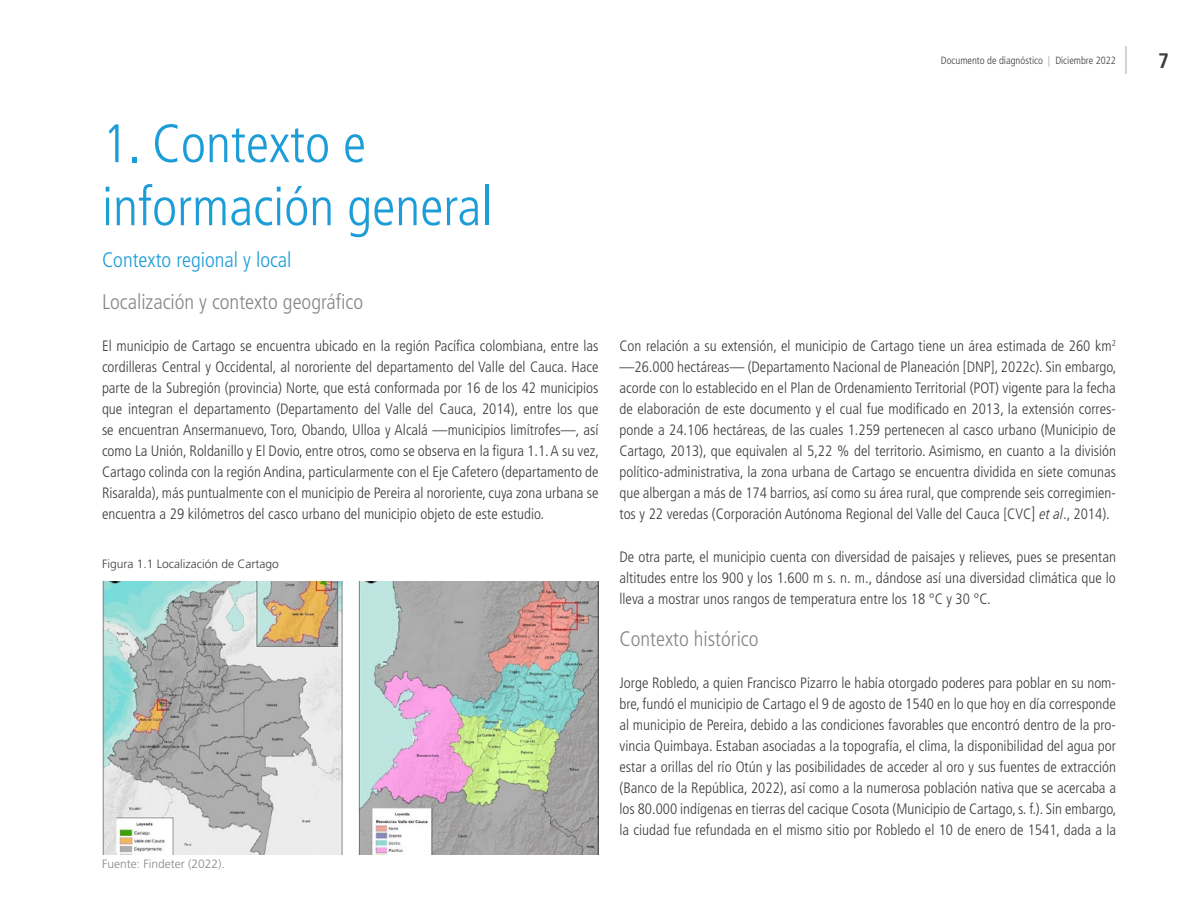
<style>
.page{position:relative;width:1191px;height:915px;background:#fff}
.page>*{position:absolute;margin:0;border:0;box-sizing:border-box;transform-origin:0 0}
.t1{font:300 condensed 54px/63px "Frutiger LT Std";color:#1d9dd8}
.t2{font:300 condensed 21px "Frutiger LT Std";color:#878787}
.t3{font:300 condensed 21px "Frutiger LT Std";color:#1d9dd8}
.t4{font:700 condensed 21px "Frutiger LT Std";color:#3c3c3b}
.t5{font:300 condensed 15px/21px "Frutiger LT Std";color:#3c3c3b;text-align:justify}
.t6{font:300 12px "Frutiger LT Std";color:#3c3c3b}
.t7{font:300 12px "Frutiger LT Std";color:#878787}
.t8{font:300 condensed 10.5px "Frutiger LT Std";color:#3c3c3b}
.s1{color:#878787}
.s2{font-size:16.5px}
.s3{font-family:"Frutiger LT Pro";font-style:italic}
</style>
<div class="page">
<img style="left:102px;top:581px;width:496px;height:273px">
<svg style="left:1125px;top:46px;width:1px;height:28px"></svg>
<p class="t8" style="left:941px;top:54px;width:176px">Documento de diagnóstico <span class="s1">|</span> Diciembre 2022</p>
<h2 class="t4" style="left:1158px;top:48px;width:12px">7</h2>
<h1 class="t1" style="left:102px;top:113px;width:392px">1. Contexto e información general</h1>
<h2 class="t3" style="left:102px;top:248px;width:191px">Contexto regional y local</h2>
<h2 class="t2" style="left:102px;top:290px;width:263px">Localización y contexto geográfico</h2>
<p class="t5" style="left:102px;top:336px;width:498px">El municipio de Cartago se encuentra ubicado en la región Pacífica colombiana, entre las cordilleras Central y Occidental, al nororiente del departamento del Valle del Cauca. Hace parte de la Subregión (provincia) Norte, que está conformada por 16 de los 42 municipios que integran el departamento (Departamento del Valle del Cauca, 2014), entre los que se encuentran Ansermanuevo, Toro, Obando, Ulloa y Alcalá —municipios limítrofes—, así como La Unión, Roldanillo y El Dovio, entre otros, como se observa en la figura 1. 1. A su vez, Cartago colinda con la región Andina, particularmente con el Eje Cafetero (departamento de Risaralda), más puntualmente con el municipio de Pereira al nororiente, cuya zona urbana se encuentra a 29 kilómetros del casco urbano del municipio objeto de este estudio.</p>
<p class="t6" style="left:102px;top:556px;width:178px">Figura 1.1 Localización de Cartago</p>
<p class="t7" style="left:102px;top:856px;width:124px">Fuente: Findeter (2022).</p>
<p class="t5" style="left:619px;top:336px;width:498px">Con relación a su extensión, el municipio de Cartago tiene un área estimada de 260 km<sup>2 </sup>—26.000 hectáreas— (Departamento Nacional de Planeación [DNP], 2022c). Sin embargo, acorde con lo establecido en el Plan de Ordenamiento Territorial (POT) vigente para la fecha de elaboración de este documento y el cual fue modificado en 2013, la extensión corres&shy;ponde a 24. 106 hectáreas, de las cuales 1. 259 pertenecen al casco urbano (Municipio de Cartago, 2013), que equivalen al 5,22 % del territorio. Asimismo, en cuanto a la división político-administrativa, la zona urbana de Cartago se encuentra dividida en siete comunas que albergan a más de 174 barrios, así como su área rural, que comprende seis corregimien&shy;tos y 22 veredas (Corporación Autónoma Regional del Valle del Cauca [CVC<span class="s2">]</span> <span class="s3">et al</span>., 2014).</p>
<p class="t5" style="left:619px;top:546px;width:498px">De otra parte, el municipio cuenta con diversidad de paisajes y relieves, pues se presentan altitudes entre los 900 y los 1.600 m s. n. m., dándose así una diversidad climática que lo lleva a mostrar unos rangos de temperatura entre los 18 °C y 30 °C.</p>
<h2 class="t2" style="left:619px;top:626px;width:140px">Contexto histórico</h2>
<p class="t5" style="left:619px;top:672px;width:498px">Jorge Robledo, a quien Francisco Pizarro le había otorgado poderes para poblar en su nom&shy;bre, fundó el municipio de Cartago el 9 de agosto de 1540 en lo que hoy en día corresponde al municipio de Pereira, debido a las condiciones favorables que encontró dentro de la pro&shy;vincia Quimbaya. Estaban asociadas a la topografía, el clima, la disponibilidad del agua por estar a orillas del río Otún y las posibilidades de acceder al oro y sus fuentes de extracción (Banco de la República, 2022), así como a la numerosa población nativa que se acercaba a los 80.000 indígenas en tierras del cacique Cosota (Municipio de Cartago, s. f.). Sin embargo, la ciudad fue refundada en el mismo sitio por Robledo el 10 de enero de 1541, dada a la</p>
</div>
